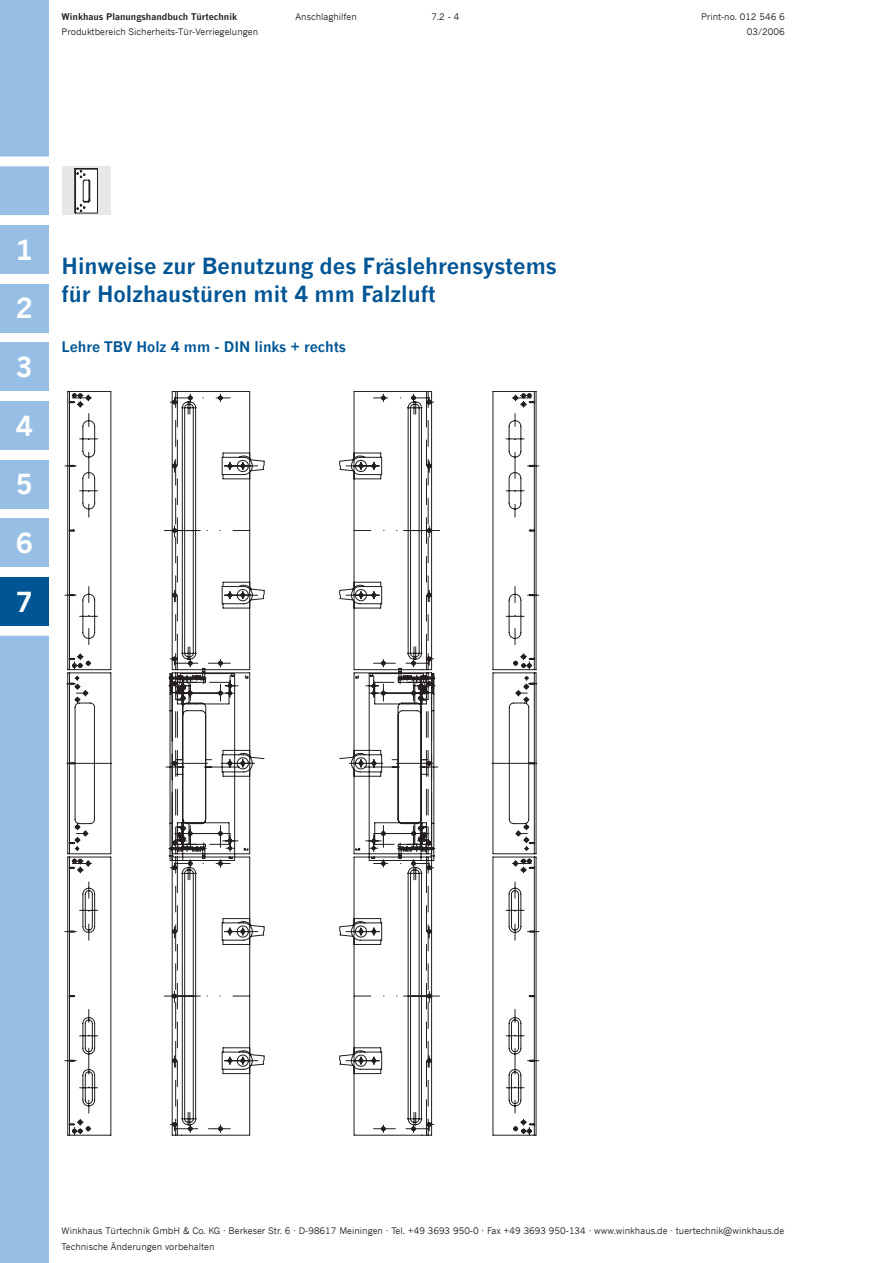
<style>
.page{position:relative;width:893px;height:1263px;background:#fff}
.page>*{position:absolute;margin:0;border:0;box-sizing:border-box;transform-origin:0 0}
.t1{font:700 27px/58.7px "News Gothic";color:#fff;text-align:justify}
.t2{font:700 21.75px/28.5px "News Gothic";color:#005595}
.t3{font:700 14.25px "News Gothic";color:#005595}
.t4{font:9px/15.8px "News Gothic";color:#231f20}
.t5{font:700 9px "News Gothic";color:#231f20}
</style>
<div class="page">
<div style="left:0;top:0;width:49px;height:156px;background:#97bfe6"></div>
<div style="left:0;top:636px;width:49px;height:627px;background:#97bfe6"></div>
<div style="left:0;top:166px;width:49px;height:49px;background:#97bfe6"></div>
<div style="left:0;top:225px;width:49px;height:49px;background:#97bfe6"></div>
<div style="left:0;top:401px;width:49px;height:49px;background:#97bfe6"></div>
<div style="left:0;top:460px;width:49px;height:49px;background:#97bfe6"></div>
<div style="left:0;top:518px;width:49px;height:49px;background:#97bfe6"></div>
<div style="left:0;top:577px;width:49px;height:49px;background:#005595"></div>
<div style="left:0;top:342px;width:49px;height:49px;background:#97bfe6"></div>
<div style="left:0;top:284px;width:49px;height:49px;background:#97bfe6"></div>
<div style="left:62px;top:166px;width:49px;height:49px;background:#e6e7e9"></div>
<svg style="left:74px;top:168px;width:24px;height:45px"></svg>
<svg style="left:65px;top:391px;width:474px;height:744px"></svg>
<p class="t5" style="left:62px;top:11px;width:177px">Winkhaus Planungshandbuch Türtechnik</p>
<p class="t4" style="left:296px;top:8px;width:63px">Anschlaghilfen</p>
<p class="t4" style="left:432px;top:8px;width:21px">7.2 -</p>
<p class="t4" style="left:701px;top:8px;width:85px">Print-no. 012 546 6</p>
<p class="t4" style="left:62px;top:24px;width:198px">Produktbereich Sicherheits-Tür-Verriegelungen</p>
<p class="t4" style="left:747px;top:24px;width:39px">03/2006</p>
<h1 class="t1" style="left:16px;top:220px;width:19px">1</h1>
<h1 class="t1" style="left:16px;top:278px;width:19px">2</h1>
<h1 class="t1" style="left:16px;top:337px;width:19px">3</h1>
<h1 class="t1" style="left:16px;top:396px;width:19px">4<br>5<br>6<br>7</h1>
<h2 class="t2" style="left:62px;top:251px;width:496px">Hinweise zur Benutzung des Fräslehrensystems für Holzhaustüren mit 4 mm Falzluft</h2>
<h3 class="t3" style="left:62px;top:338px;width:286px">Lehre TBV Holz 4 mm - DIN links + rechts</h3>
<p class="t4" style="left:62px;top:1223px;width:724px">Winkhaus Türtechnik GmbH &amp; Co. KG · Berkeser Str. 6 · D-98617 Meiningen · Tel. +49 3693 950-0 · Fax +49 3693 950-134 · www.winkhaus.de · tuertechnik@winkhaus.de<br>Technische Änderungen vorbehalten</p>
</div>
